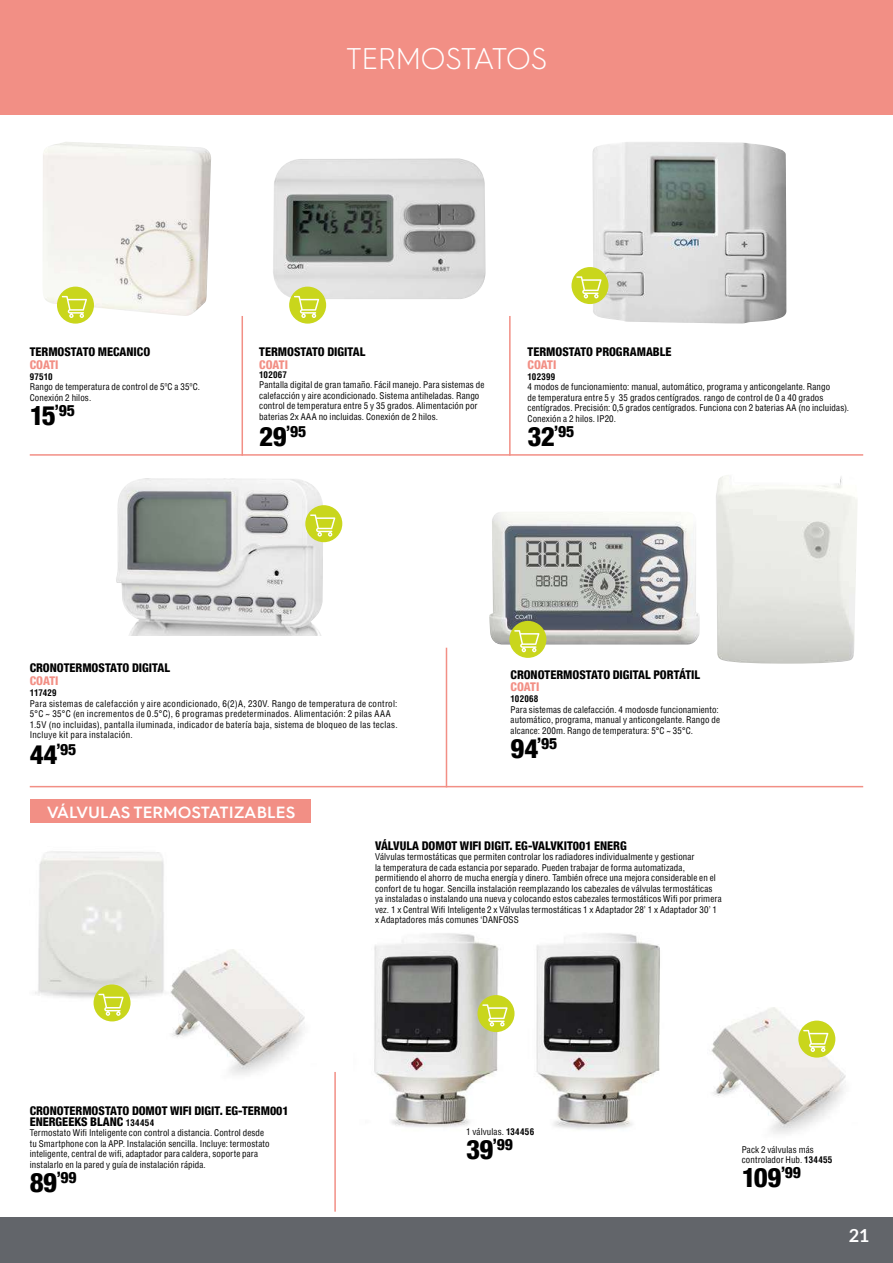
<style>
.page{position:relative;width:893px;height:1263px;background:#fff}
.page>*{position:absolute;margin:0;border:0;box-sizing:border-box;transform-origin:0 0}
.t1{font:300 30px "Hurme Geometric Sans 4";color:#fff}
.t2{font:800 condensed 27px "Helvetica 87";color:#000}
.t3{font:700 18px "Lato";color:#fff}
.t4{font:600 16.5px "Hurme Geometric Sans 4";color:#fff}
.t5{font:800 condensed 15.75px "Helvetica 87";letter-spacing:-.01em;color:#000}
.t6{font:800 condensed 12px/10.5px "Helvetica 87";letter-spacing:-.005em;color:#000}
.t7{font:800 condensed 12px "Helvetica 87";letter-spacing:-.005em;color:#f28f85}
.t8{font:condensed 9px/10.5px "Helvetica";letter-spacing:.015em;color:#000}
.t9{font:700 condensed 9px "Helvetica";letter-spacing:.025em;color:#000}
.s1{font-size:27px}
.s2{font-family:"Helvetica";font-weight:700;font-size:9px}
.s3{font-weight:700}
</style>
<div class="page">
<div style="left:0;top:1217px;width:893px;height:46px;background:#62656a"></div>
<div style="left:0;top:0;width:893px;height:115px;background:#f28f85"></div>
<hr style="left:30px;top:786px;width:833px;height:1px;background:#f28f85">
<hr style="left:30px;top:454px;width:833px;height:2px;background:#f28f85">
<div style="left:30px;top:799px;width:281px;height:23px;background:#f28f85"></div>
<img style="left:170px;top:949px;width:135px;height:126px">
<img style="left:711px;top:1007px;width:135px;height:127px">
<img style="left:35px;top:851px;width:129px;height:151px">
<img style="left:374px;top:933px;width:286px;height:197px">
<img style="left:43px;top:142px;width:168px;height:174px">
<img style="left:489px;top:475px;width:368px;height:189px">
<img style="left:116px;top:478px;width:207px;height:158px">
<hr style="left:334px;top:1072px;width:2px;height:139px;background:#f28f85">
<hr style="left:446px;top:648px;width:1px;height:139px;background:#f28f85">
<hr style="left:242px;top:316px;width:1px;height:140px;background:#f28f85">
<hr style="left:509px;top:316px;width:2px;height:140px;background:#f28f85">
<img style="left:273px;top:159px;width:213px;height:140px">
<img style="left:592px;top:142px;width:194px;height:181px">
<div style="left:289px;top:287px;width:37px;height:37px;background:#c9d61c;border-radius:50%"></div>
<svg style="left:294px;top:296px;width:25px;height:22px"></svg>
<div style="left:57px;top:287px;width:37px;height:37px;background:#c9d61c;border-radius:50%"></div>
<svg style="left:62px;top:296px;width:25px;height:22px"></svg>
<div style="left:571px;top:267px;width:37px;height:37px;background:#c9d61c;border-radius:50%"></div>
<svg style="left:576px;top:276px;width:25px;height:22px"></svg>
<div style="left:509px;top:621px;width:37px;height:37px;background:#c9d61c;border-radius:50%"></div>
<svg style="left:514px;top:630px;width:25px;height:22px"></svg>
<div style="left:94px;top:984px;width:37px;height:37px;background:#c9d61c;border-radius:50%"></div>
<svg style="left:98px;top:994px;width:26px;height:22px"></svg>
<div style="left:798px;top:1020px;width:37px;height:37px;background:#c9d61c;border-radius:50%"></div>
<svg style="left:803px;top:1030px;width:25px;height:22px"></svg>
<div style="left:477px;top:995px;width:37px;height:37px;background:#c9d61c;border-radius:50%"></div>
<svg style="left:482px;top:1004px;width:25px;height:22px"></svg>
<div style="left:305px;top:505px;width:37px;height:37px;background:#c9d61c;border-radius:50%"></div>
<svg style="left:310px;top:514px;width:25px;height:23px"></svg>
<h1 class="t1" style="left:346px;top:38px;width:203px">TERMOSTATOS</h1>
<h3 class="t6" style="left:30px;top:346px;width:122px">TERMOSTATO MECANICO</h3>
<h3 class="t7" style="left:30px;top:357px;width:30px">COATI</h3>
<p class="t9" style="left:30px;top:370px;width:24px">97510</p>
<p class="t8" style="left:30px;top:382px;width:172px">Rango de temperatura de control de 5ºC a 35ºC.<br>Conexión 2 hilos.</p>
<h3 class="t5" style="left:30px;top:400px;width:47px"><span class="s1">15</span>’95</h3>
<h3 class="t6" style="left:259px;top:346px;width:108px">TERMOSTATO DIGITAL</h3>
<h3 class="t7" style="left:259px;top:357px;width:30px">COATI</h3>
<p class="t9" style="left:259px;top:368px;width:29px">102067</p>
<p class="t8" style="left:259px;top:379px;width:227px">Pantalla digital de gran tamaño. Fácil manejo. Para sistemas de calefacción y aire acondicionado. Sistema antiheladas. Rango control de temperatura entre 5 y 35 grados. Alimentación por baterias 2x AAA no incluidas. Conexión de 2 hilos.</p>
<h3 class="t5" style="left:259px;top:421px;width:49px"><span class="s1">29</span>’95</h3>
<h3 class="t6" style="left:528px;top:346px;width:145px">TERMOSTATO PROGRAMABLE</h3>
<h3 class="t7" style="left:528px;top:357px;width:30px">COATI</h3>
<p class="t9" style="left:528px;top:370px;width:29px">102399</p>
<p class="t8" style="left:528px;top:382px;width:323px">4 modos de funcionamiento: manual, automático, programa y anticongelante. Rango<br>de temperatura entre 5 y 35 grados centígrados. rango de control de 0 a 40 grados centígrados. Precisión: 0,5 grados centígrados. Funciona con 2 baterias AA (no incluidas).<br>Conexión a 2 hilos. IP20.</p>
<h3 class="t5" style="left:528px;top:421px;width:48px"><span class="s1">32</span>’95</h3>
<h3 class="t6" style="left:30px;top:663px;width:142px">CRONOTERMOSTATO DIGITAL</h3>
<h3 class="t7" style="left:30px;top:673px;width:30px">COATI</h3>
<p class="t9" style="left:30px;top:687px;width:28px">117429</p>
<p class="t8" style="left:30px;top:698px;width:369px">Para sistemas de calefacción y aire acondicionado, 6(2)A, 230V. Rango de temperatura de control:<br>5°C ~ 35°C (en incrementos de 0.5°C), 6 programas predeterminados. Alimentación: 2 pilas AAA 1.5V (no incluidas), pantalla iluminada, indicador de batería baja, sistema de bloqueo de las teclas.<br>Incluye kit para instalación.</p>
<h3 class="t5" style="left:30px;top:740px;width:48px"><span class="s1">44</span>’95</h3>
<h3 class="t4" style="left:47px;top:800px;width:250px">VÁLVULAS TERMOSTATIZABLES</h3>
<h3 class="t6" style="left:511px;top:669px;width:191px">CRONOTERMOSTATO DIGITAL PORTÁTIL</h3>
<h3 class="t7" style="left:511px;top:679px;width:30px">COATI</h3>
<p class="t9" style="left:511px;top:693px;width:29px">102068</p>
<p class="t8" style="left:511px;top:704px;width:211px">Para sistemas de calefacción. 4 modosde funcionamiento: automático, programa, manual y anticongelante. Rango de alcance: 200m. Rango de temperatura: 5°C ~ 35°C.</p>
<h3 class="t5" style="left:511px;top:733px;width:48px"><span class="s1">94</span>’95</h3>
<h3 class="t6" style="left:30px;top:1106px;width:260px">CRONOTERMOSTATO DOMOT WIFI DIGIT. EG-TERM001<br>ENERGEEKS BLANC <span class="s2">134454</span></h3>
<p class="t8" style="left:30px;top:1128px;width:241px">Termostato Wifi Inteligente con control a distancia. Control desde tu Smartphone con la APP. Instalación sencilla. Incluye: termostato inteligente, central de wifi, adaptador para caldera, soporte para instalarlo en la pared y guía de instalación rápida.</p>
<h3 class="t5" style="left:30px;top:1167px;width:49px"><span class="s1">89</span>’99</h3>
<h3 class="t6" style="left:375px;top:840px;width:253px">VÁLVULA DOMOT WIFI DIGIT. EG-VALVKIT001 ENERG</h3>
<p class="t8" style="left:375px;top:852px;width:348px">Válvulas termostáticas que permiten controlar los radiadores individualmente y gestionar<br>la temperatura de cada estancia por separado. Pueden trabajar de forma automatizada, permitiendo el ahorro de mucha energía y dinero. También ofrece una mejora considerable en el confort de tu hogar. Sencilla instalación reemplazando los cabezales de válvulas termostáticas ya instaladas o instalando una nueva y colocando estos cabezales termostáticos Wifi por primera vez. 1 x Central Wifi Inteligente 2 x Válvulas termostáticas 1 x Adaptador 28’ 1 x Adaptador 30’ 1 x Adaptadores más comunes ‘DANFOSS</p>
<p class="t8" style="left:466px;top:1126px;width:70px">1 válvulas. <span class="s3">134456</span></p>
<h3 class="t5" style="left:466px;top:1134px;width:48px"><span class="s1">39</span>’99</h3>
<p class="t8" style="left:742px;top:1144px;width:92px">Pack 2 válvulas más controlador Hub. <span class="s3">134455</span></p>
<h2 class="t2" style="left:742px;top:1161px;width:61px">109<sup>’99</sup></h2>
<h3 class="t3" style="left:849px;top:1225px;width:22px">21</h3>
</div>
